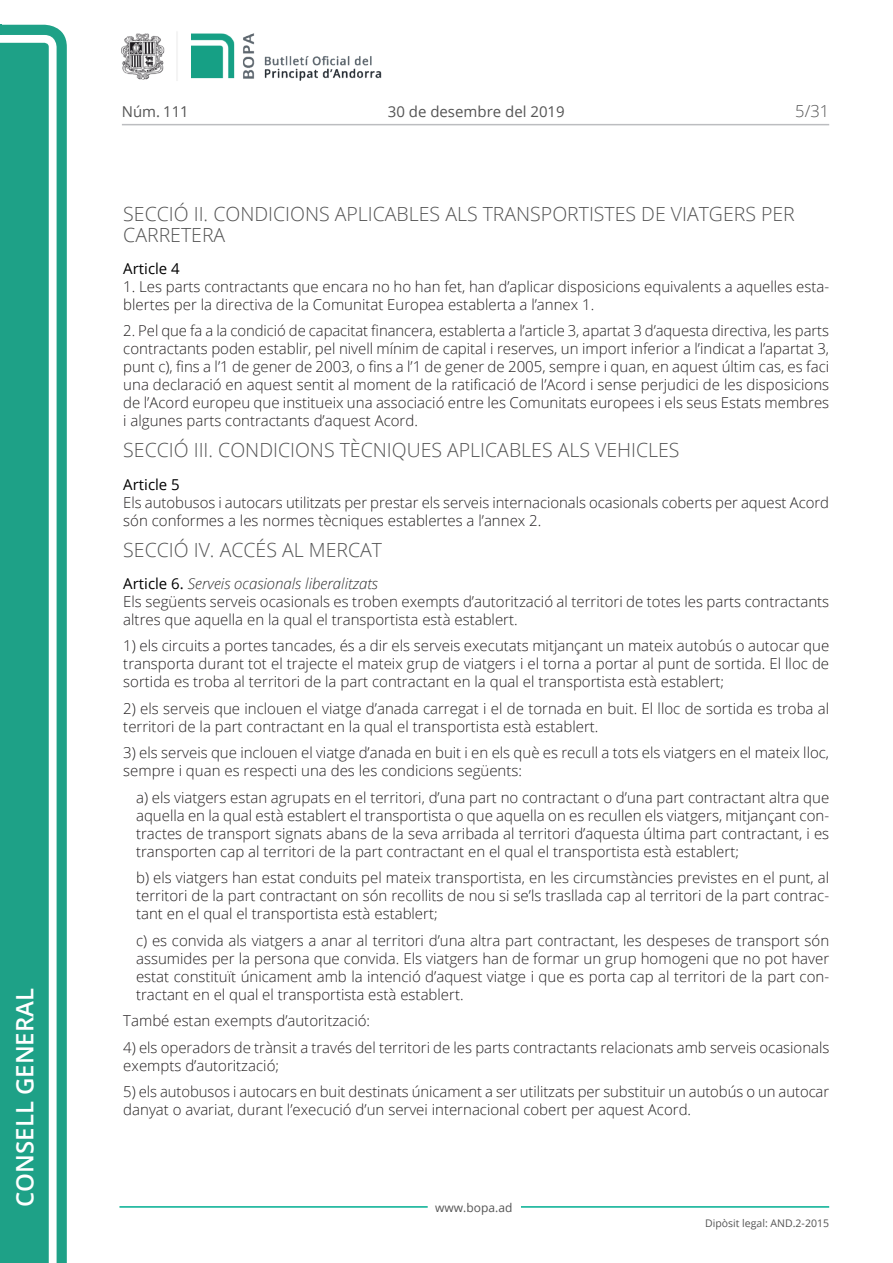
<style>
.page{position:relative;width:893px;height:1263px;background:#fff}
.page>*{position:absolute;margin:0;border:0;box-sizing:border-box;transform-origin:0 0}
.t1{font:600 24px "Open Sans";color:#fff}
.Titol_5{font:300 19.5px/21px "Open Sans";color:#545454}
.t2{font:300 16.5px "Open Sans";color:#545454}
.Body_text{font:300 15px/18px "Open Sans";color:#231f20}
.Body_text_i{font:300 15px/18px "Open Sans";color:#231f20;text-align:justify}
.Titol_7{font:italic 300 15px "Open Sans";color:#303030}
.t3{font:15px "Open Sans";color:#545454}
.Titol_7-2{font:15px "Open Sans";color:#000}
.t4{font:12px "Open Sans";color:#545454}
.t5{font:10.5px "Open Sans";color:#545454}
.s1{font-weight:400;font-style:normal;color:#000}
</style>
<div class="page">
<svg style="left:0;top:25px;width:67px;height:1238px;fill:#1ea187"></svg>
<div style="left:0;top:43px;width:49px;height:1220px;background:#1ea187"></div>
<img style="left:122px;top:32px;width:260px;height:49px">
<hr style="left:119px;top:1206px;width:309px;height:2px;background:#00ae91">
<hr style="left:521px;top:1206px;width:308px;height:2px;background:#00ae91">
<hr style="left:122px;top:124px;width:707px;height:1px;background:#bcbdc0">
<h1 class="t1" style="left:8px;top:1207px;width:220px;rotate:-90deg">Consell General</h1>
<p class="t3" style="left:122px;top:102px;width:68px">Núm. 111</p>
<p class="t3" style="left:388px;top:102px;width:178px">30 de desembre del 2019</p>
<p class="t2" style="left:795px;top:100px;width:35px">5/31</p>
<p class="Titol_5" style="left:123px;top:202px;width:673px">SECCIÓ II. CONDICIONS APLICABLES ALS TRANSPORTISTES DE VIATGERS PER<br>CARRETERA</p>
<p class="Titol_7-2" style="left:123px;top:258px;width:58px">Article 4</p>
<p class="Body_text" style="left:123px;top:277px;width:707px">1. Les parts contractants que encara no ho han fet, han d’aplicar disposicions equivalents a aquelles esta&shy;blertes per la directiva de la Comunitat Europea establerta a l’annex 1.</p>
<p class="Body_text" style="left:123px;top:321px;width:707px;text-align:justify">2. Pel que fa a la condició de capacitat financera, establerta a l’article 3, apartat 3 d’aquesta directiva, les parts contractants poden establir, pel nivell mínim de capital i reserves, un import inferior a l’indicat a l’apartat 3, punt c), fins a l’1 de gener de 2003, o fins a l’1 de gener de 2005, sempre i quan, en aquest últim cas, es faci una declaració en aquest sentit al moment de la ratificació de l’Acord i sense perjudici de les disposicions de l’Acord europeu que institueix una associació entre les Comunitats europees i els seus Estats membres i algunes parts contractants d’aquest Acord.</p>
<p class="Titol_5" style="left:123px;top:439px;width:558px">SECCIÓ III. CONDICIONS TÈCNIQUES APLICABLES ALS VEHICLES</p>
<p class="Titol_7-2" style="left:123px;top:474px;width:58px">Article 5</p>
<p class="Body_text" style="left:123px;top:493px;width:707px">Els autobusos i autocars utilitzats per prestar els serveis internacionals ocasionals coberts per aquest Acord són conformes a les normes tècniques establertes a l’annex 2.</p>
<p class="Titol_5" style="left:123px;top:538px;width:260px">SECCIÓ IV. ACCÉS AL MERCAT</p>
<p class="Titol_7" style="left:123px;top:573px;width:256px"><span class="s1">Article 6.</span> Serveis ocasionals liberalitzats</p>
<p class="Body_text" style="left:123px;top:592px;width:707px">Els següents serveis ocasionals es troben exempts d’autorització al territori de totes les parts contractants altres que aquella en la qual el transportista està establert.</p>
<p class="Body_text" style="left:123px;top:636px;width:707px;text-align:justify">1) els circuits a portes tancades, és a dir els serveis executats mitjançant un mateix autobús o autocar que transporta durant tot el trajecte el mateix grup de viatgers i el torna a portar al punt de sortida. El lloc de sortida es troba al territori de la part contractant en la qual el transportista està establert;</p>
<p class="Body_text" style="left:123px;top:699px;width:707px">2) els serveis que inclouen el viatge d’anada carregat i el de tornada en buit. El lloc de sortida es troba al territori de la part contractant en la qual el transportista està establert.</p>
<p class="Body_text" style="left:123px;top:743px;width:707px">3) els serveis que inclouen el viatge d’anada en buit i en els què es recull a tots els viatgers en el mateix lloc, sempre i quan es respecti una des les condicions següents:</p>
<p class="Body_text_i" style="left:136px;top:788px;width:695px">a) els viatgers estan agrupats en el territori, d’una part no contractant o d’una part contractant altra que aquella en la qual està establert el transportista o que aquella on es recullen els viatgers, mitjançant con&shy;tractes de transport signats abans de la seva arribada al territori d’aquesta última part contractant, i es transporten cap al territori de la part contractant en el qual el transportista està establert;</p>
<p class="Body_text_i" style="left:136px;top:868px;width:695px">b) els viatgers han estat conduits pel mateix transportista, en les circumstàncies previstes en el punt, al territori de la part contractant on són recollits de nou si se’ls trasllada cap al territori de la part contrac&shy;tant en el qual el transportista està establert;</p>
<p class="Body_text_i" style="left:136px;top:931px;width:695px">c) es convida als viatgers a anar al territori d’una altra part contractant, les despeses de transport són assumides per la persona que convida. Els viatgers han de formar un grup homogeni que no pot haver estat constituït únicament amb la intenció d’aquest viatge i que es porta cap al territori de la part con&shy;tractant en el qual el transportista està establert.</p>
<p class="Body_text" style="left:123px;top:1011px;width:248px">També estan exempts d’autorització:</p>
<p class="Body_text" style="left:123px;top:1038px;width:708px">4) els operadors de trànsit a través del territori de les parts contractants relacionats amb serveis ocasionals exempts d’autorització;</p>
<p class="Body_text" style="left:123px;top:1082px;width:707px">5) els autobusos i autocars en buit destinats únicament a ser utilitzats per substituir un autobús o un autocar danyat o avariat, durant l’execució d’un servei internacional cobert per aquest Acord.</p>
<p class="t4" style="left:435px;top:1199px;width:79px">www.bopa.ad</p>
<p class="t5" style="left:705px;top:1216px;width:125px">Dipòsit legal: AND.2-2015</p>
</div>
